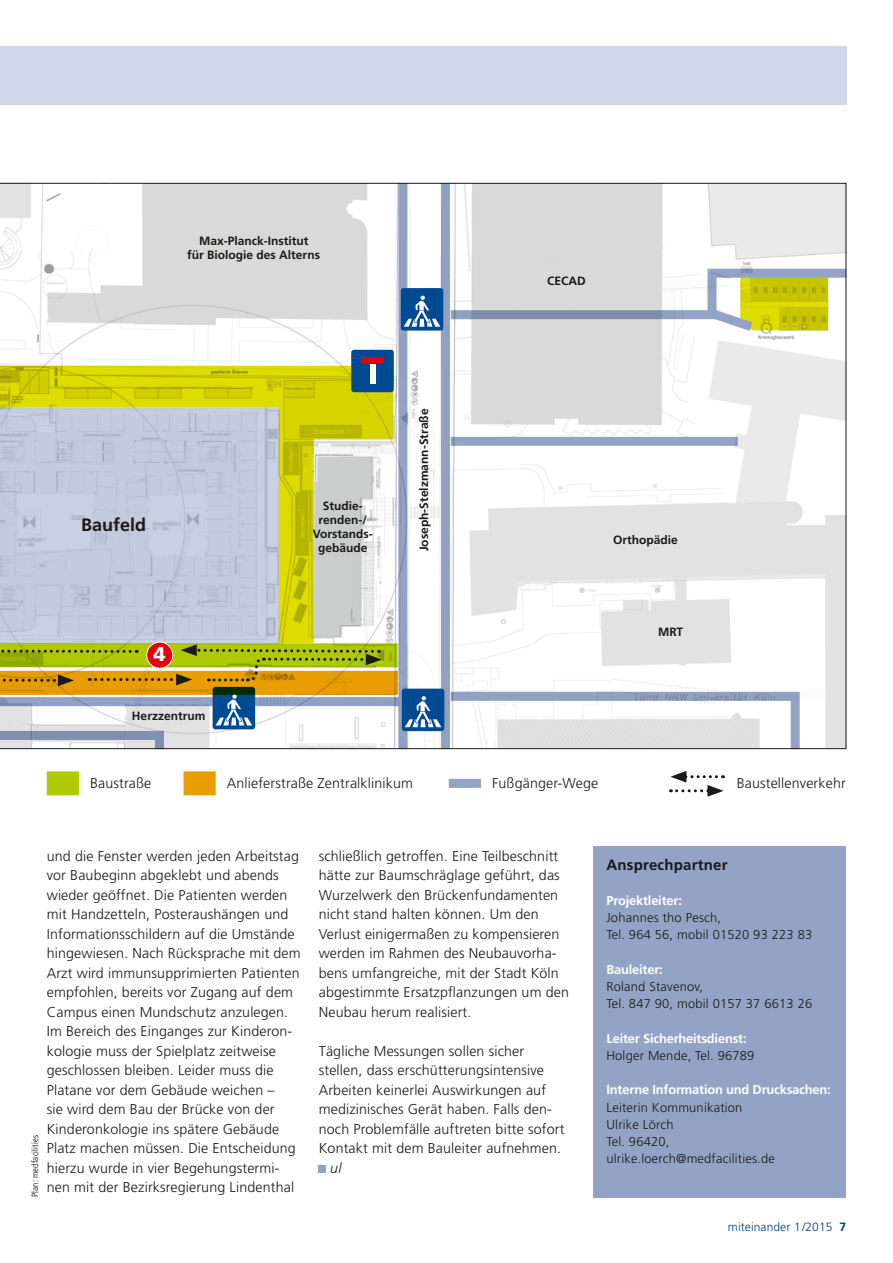
<style>
.page{position:relative;width:893px;height:1263px;background:#fff}
.page>*{position:absolute;margin:0;border:0;box-sizing:border-box;transform-origin:0 0}
.t1{font:900 19.95px "Frutiger";color:#fff}
.t2{font:700 18px "Frutiger";color:#1a1a18}
.t3{font:700 15px "Frutiger";letter-spacing:.015em;color:#1a1a18}
.t4{font:300 14.25px/19.5px "Frutiger";letter-spacing:.01em;color:#1a1a18}
.t5{font:italic 300 14.25px "Frutiger";color:#1a1a18}
.t6{font:300 12.9px/17.2px "Frutiger";letter-spacing:.015em;color:#1a1a18}
.t7{font:700 12.9px "Frutiger";letter-spacing:-.015em;color:#fff}
.t8{font:700 12px/14.2px "Frutiger";color:#1a1a18;text-align:center}
.t9{font:300 12px "Frutiger";letter-spacing:.01em;color:#003e77}
.t10{font:300 condensed 9px "Frutiger";letter-spacing:.025em;color:#000}
.s1{font-weight:700}
</style>
<div class="page">
<div style="left:0;top:47px;width:846px;height:58px;background:#d1d8ea"></div>
<div style="left:319px;top:1166px;width:7px;height:7px;background:#92a3c5"></div>
<div style="left:594px;top:846px;width:252px;height:351px;background:#92a3c5"></div>
<svg style="left:0;top:183px;width:846px;height:566px"></svg>
<svg style="left:0;top:347px;width:398px;height:284px;background:#ccd0aa"></svg>
<div style="left:441px;top:183px;width:9px;height:566px;background:#92a3c5"></div>
<div style="left:398px;top:183px;width:9px;height:566px;background:#92a3c5"></div>
<svg style="left:401px;top:288px;width:42px;height:43px;background:#2b68a5"></svg>
<svg style="left:351px;top:350px;width:43px;height:42px;background:#0b4d92"></svg>
<div style="left:370px;top:364px;width:5px;height:19px;background:#fff"></div>
<div style="left:361px;top:357px;width:22px;height:5px;background:#e3000f"></div>
<div style="left:449px;top:779px;width:32px;height:9px;background:#92a3c5"></div>
<div style="left:47px;top:771px;width:32px;height:24px;background:#afca05"></div>
<div style="left:183px;top:771px;width:33px;height:24px;background:#e89d00"></div>
<div style="left:451px;top:437px;width:287px;height:9px;background:#92a3c5"></div>
<svg style="left:450px;top:267px;width:397px;height:71px"></svg>
<svg style="left:0;top:631px;width:801px;height:119px"></svg>
<svg style="left:670px;top:771px;width:54px;height:26px"></svg>
<p class="t8" style="left:187px;top:234px;width:134px">Max-Planck-Institut<br>für Biologie des Alterns</p>
<p class="t8" style="left:547px;top:274px;width:40px">CECAD</p>
<p class="t2" style="left:81px;top:515px;width:67px">Baufeld</p>
<p class="t8" style="left:313px;top:498px;width:61px">Studie&shy;renden-/<br>Vorstands&shy;gebäude</p>
<p class="t8" style="left:417px;top:551px;width:144px;rotate:-90deg">Joseph-Stelzmann-Straße</p>
<p class="t8" style="left:613px;top:532px;width:66px">Orthopädie</p>
<h1 class="t1" style="left:154px;top:642px;width:14px">4</h1>
<p class="t8" style="left:132px;top:709px;width:75px">Herzzentrum</p>
<p class="t8" style="left:658px;top:625px;width:27px">MRT</p>
<p class="t4" style="left:90px;top:773px;width:63px">Baustraße</p>
<p class="t4" style="left:227px;top:773px;width:188px">Anlieferstraße Zentralklinikum</p>
<p class="t4" style="left:492px;top:773px;width:108px">Fußgänger-Wege</p>
<p class="t4" style="left:737px;top:773px;width:111px">Baustellenverkehr</p>
<p class="t10" style="left:30px;top:1197px;width:64px;rotate:-90deg">Plan: medfacilities</p>
<p class="t4" style="left:47px;top:846px;width:255px">und die Fenster werden jeden Arbeitstag vor Baubeginn abgeklebt und abends wieder geöffnet. Die Patienten werden mit Handzetteln, Posteraushängen und Informationsschildern auf die Umstände hingewiesen. Nach Rücksprache mit dem Arzt wird immunsupprimierten Patienten empfohlen, bereits vor Zugang auf dem Campus einen Mundschutz anzulegen.<br>Im Bereich des Einganges zur Kinderon&shy;kologie muss der Spielplatz zeitweise geschlossen bleiben. Leider muss die Platane vor dem Gebäude weichen –<br>sie wird dem Bau der Brücke von der Kinderonkologie ins spätere Gebäude Platz machen müssen. Die Entscheidung hierzu wurde in vier Begehungstermi&shy;nen mit der Bezirksregierung Lindenthal</p>
<p class="t4" style="left:319px;top:846px;width:252px">schließlich getroffen. Eine Teilbeschnitt hätte zur Baumschräglage geführt, das Wurzelwerk den Brückenfundamenten nicht stand halten können. Um den Verlust einigermaßen zu kompensieren werden im Rahmen des Neubauvorha&shy;bens umfangreiche, mit der Stadt Köln abgestimmte Ersatzpflanzungen um den Neubau herum realisiert.</p>
<p class="t4" style="left:319px;top:1041px;width:247px">Tägliche Messungen sollen sicher stellen, dass erschütterungsintensive Arbeiten keinerlei Auswirkungen auf medizinisches Gerät haben. Falls den&shy;noch Problemfälle auftreten bitte sofort Kontakt mit dem Bauleiter aufnehmen.</p>
<p class="t5" style="left:330px;top:1159px;width:13px">ul</p>
<p class="t3" style="left:606px;top:856px;width:123px">Ansprechpartner</p>
<p class="t7" style="left:606px;top:892px;width:77px">Projektleiter:</p>
<p class="t6" style="left:606px;top:909px;width:207px">Johannes tho Pesch,<br>Tel. 964 56, mobil 01520 93 223 83</p>
<p class="t7" style="left:606px;top:961px;width:58px">Bauleiter:</p>
<p class="t6" style="left:606px;top:978px;width:207px">Roland Stavenov,<br>Tel. 847 90, mobil 0157 37 6613 26</p>
<p class="t7" style="left:606px;top:1030px;width:142px">Leiter Sicherheitsdienst:</p>
<p class="t6" style="left:606px;top:1047px;width:149px">Holger Mende, Tel. 96789</p>
<p class="t7" style="left:606px;top:1082px;width:226px">Interne Information und Drucksachen:</p>
<p class="t6" style="left:606px;top:1099px;width:170px">Leiterin Kommunikation<br>Ulrike Lörch<br>Tel. 96420, ulrike.loerch@medfacilities.de</p>
<p class="t9" style="left:728px;top:1220px;width:120px">miteinander 1/2015 <span class="s1">7</span></p>
</div>
